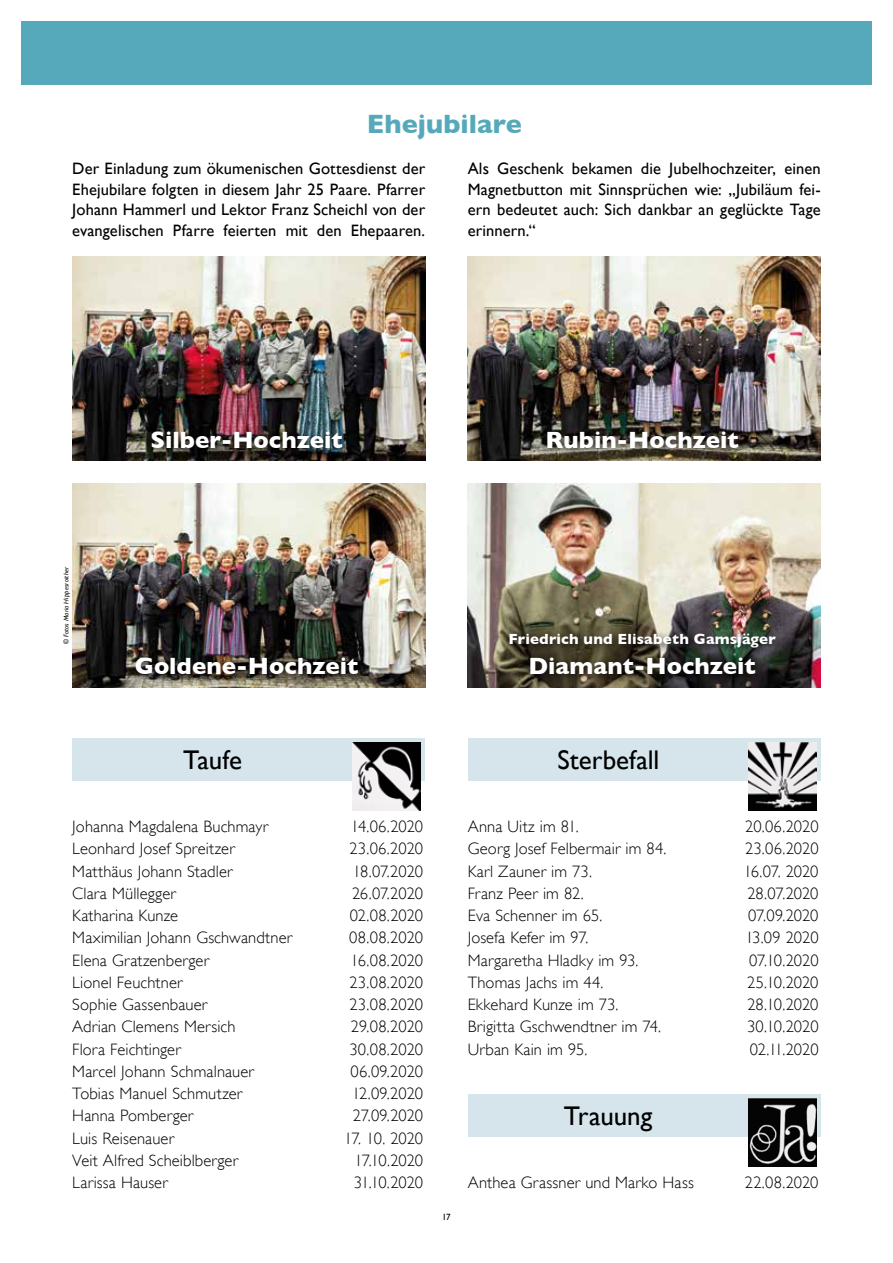
<style>
.page{position:relative;width:893px;height:1263px;background:#fff}
.page>*{position:absolute;margin:0;border:0;box-sizing:border-box;transform-origin:0 0}
.t1{font:27px "Gill Sans";color:#000}
.t2{font:700 27px "Gill Sans";color:#56a9bb}
.t3{font:700 24px "Gill Sans";color:#fff}
.t4{font:300 16.5px "Gill Sans";letter-spacing:.005em;color:#000}
.t5{font:16.5px/20.7px "Gill Sans";letter-spacing:.005em;color:#000;text-align:justify}
.t6{font:700 15px "Gill Sans";letter-spacing:.01em;color:#fff}
.t7{font:9px "Gill Sans";color:#000}
.t8{font:italic 6.75px "Gill Sans";letter-spacing:.025em;color:#000}
</style>
<div class="page">
<img style="left:72px;top:257px;width:353px;height:204px">
<img style="left:72px;top:484px;width:353px;height:204px">
<img style="left:468px;top:257px;width:353px;height:204px">
<img style="left:468px;top:484px;width:353px;height:204px">
<div style="left:146px;top:426px;width:206px;height:32px;background:#000;opacity:.75"></div>
<div style="left:130px;top:652px;width:237px;height:33px;background:#000;opacity:.75"></div>
<div style="left:542px;top:426px;width:206px;height:32px;background:#000;opacity:.75"></div>
<div style="left:525px;top:652px;width:240px;height:33px;background:#000;opacity:.75"></div>
<div style="left:504px;top:628px;width:281px;height:29px;background:#000;opacity:.75"></div>
<div style="left:72px;top:738px;width:353px;height:42px;background:#d5e5eb"></div>
<img style="left:353px;top:742px;width:68px;height:68px">
<div style="left:468px;top:738px;width:353px;height:42px;background:#d5e5eb"></div>
<img style="left:748px;top:742px;width:68px;height:68px">
<div style="left:468px;top:1094px;width:353px;height:42px;background:#d5e5eb"></div>
<img style="left:748px;top:1098px;width:68px;height:68px">
<div style="left:21px;top:21px;width:851px;height:64px;background:#56a9bb"></div>
<h1 class="t2" style="left:367px;top:103px;width:157px">Ehejubilare</h1>
<p class="t5" style="left:72px;top:158px;width:354px">Der Einladung zum ökumenischen Gottesdienst der Ehejubilare folgten in diesem Jahr 25 Paare. Pfarrer Johann Hammerl und Lektor Franz Scheichl von der evangelischen Pfarre feierten mit den Ehepaaren.</p>
<p class="t5" style="left:468px;top:158px;width:354px">Als Geschenk bekamen die Jubelhochzeiter, einen Magnetbutton mit Sinnsprüchen wie: „Jubiläum fei&shy;ern bedeutet auch: Sich dankbar an geglückte Tage erinnern.“</p>
<h2 class="t3" style="left:150px;top:421px;width:194px">Silber-Hochzeit</h2>
<h2 class="t3" style="left:545px;top:421px;width:195px">Rubin-Hochzeit</h2>
<p class="t8" style="left:62px;top:644px;width:79px;rotate:-90deg">© Fotos Maria Hippesroither</p>
<h2 class="t3" style="left:135px;top:647px;width:225px">Goldene-Hochzeit</h2>
<p class="t6" style="left:508px;top:627px;width:269px">Friedrich und Elisabeth Gamsjäger</p>
<h2 class="t3" style="left:528px;top:647px;width:229px">Diamant-Hochzeit</h2>
<h1 class="t1" style="left:183px;top:744px;width:60px">Taufe</h1>
<p class="t4" style="left:72px;top:817px;width:197px">Johanna Magdalena Buchmayr</p>
<p class="t4" style="left:351px;top:817px;width:74px">14.06.2020</p>
<p class="t4" style="left:72px;top:839px;width:164px">Leonhard Josef Spreitzer</p>
<p class="t4" style="left:350px;top:839px;width:75px">23.06.2020</p>
<p class="t4" style="left:72px;top:861px;width:162px">Matthäus Johann Stadler</p>
<p class="t4" style="left:353px;top:861px;width:72px">18.07.2020</p>
<p class="t4" style="left:72px;top:884px;width:105px">Clara Müllegger</p>
<p class="t4" style="left:352px;top:884px;width:73px">26.07.2020</p>
<p class="t4" style="left:72px;top:906px;width:107px">Katharina Kunze</p>
<p class="t4" style="left:350px;top:906px;width:75px">02.08.2020</p>
<p class="t4" style="left:72px;top:928px;width:222px">Maximilian Johann Gschwandtner</p>
<p class="t4" style="left:349px;top:928px;width:75px">08.08.2020</p>
<p class="t4" style="left:72px;top:950px;width:138px">Elena Gratzenberger</p>
<p class="t4" style="left:350px;top:950px;width:74px">16.08.2020</p>
<p class="t4" style="left:72px;top:973px;width:112px">Lionel Feuchtner</p>
<p class="t4" style="left:350px;top:973px;width:75px">23.08.2020</p>
<p class="t4" style="left:72px;top:995px;width:137px">Sophie Gassenbauer</p>
<p class="t4" style="left:350px;top:995px;width:75px">23.08.2020</p>
<p class="t4" style="left:72px;top:1017px;width:165px">Adrian Clemens Mersich</p>
<p class="t4" style="left:351px;top:1017px;width:74px">29.08.2020</p>
<p class="t4" style="left:72px;top:1039px;width:110px">Flora Feichtinger</p>
<p class="t4" style="left:349px;top:1039px;width:75px">30.08.2020</p>
<p class="t4" style="left:72px;top:1062px;width:183px">Marcel Johann Schmalnauer</p>
<p class="t4" style="left:351px;top:1062px;width:74px">06.09.2020</p>
<p class="t4" style="left:72px;top:1084px;width:172px">Tobias Manuel Schmutzer</p>
<p class="t4" style="left:352px;top:1084px;width:72px">12.09.2020</p>
<p class="t4" style="left:72px;top:1106px;width:123px">Hanna Pomberger</p>
<p class="t4" style="left:353px;top:1106px;width:72px">27.09.2020</p>
<p class="t4" style="left:72px;top:1128px;width:103px">Luis Reisenauer</p>
<p class="t4" style="left:344px;top:1128px;width:80px">17. 10. 2020</p>
<p class="t4" style="left:72px;top:1151px;width:167px">Veit Alfred Scheiblberger</p>
<p class="t4" style="left:355px;top:1151px;width:70px">17.10.2020</p>
<p class="t4" style="left:72px;top:1173px;width:97px">Larissa Hauser</p>
<p class="t4" style="left:354px;top:1173px;width:71px">31.10.2020</p>
<h1 class="t1" style="left:557px;top:744px;width:104px">Sterbefall</h1>
<p class="t4" style="left:468px;top:817px;width:112px">Anna Uitz im 81.</p>
<p class="t4" style="left:745px;top:817px;width:75px">20.06.2020</p>
<p class="t4" style="left:468px;top:839px;width:200px">Georg Josef Felbermair im 84.</p>
<p class="t4" style="left:745px;top:839px;width:75px">23.06.2020</p>
<p class="t4" style="left:468px;top:861px;width:126px">Karl Zauner im 73.</p>
<p class="t4" style="left:744px;top:861px;width:76px">16.07. 2020</p>
<p class="t4" style="left:468px;top:884px;width:117px">Franz Peer im 82.</p>
<p class="t4" style="left:747px;top:884px;width:73px">28.07.2020</p>
<p class="t4" style="left:468px;top:906px;width:136px">Eva Schenner im 65.</p>
<p class="t4" style="left:748px;top:906px;width:72px">07.09.2020</p>
<p class="t4" style="left:468px;top:928px;width:122px">Josefa Kefer im 97.</p>
<p class="t4" style="left:745px;top:928px;width:75px">13.09 2020</p>
<p class="t4" style="left:468px;top:950px;width:172px">Margaretha Hladky im 93.</p>
<p class="t4" style="left:749px;top:950px;width:71px">07.10.2020</p>
<p class="t4" style="left:468px;top:973px;width:137px">Thomas Jachs im 44.</p>
<p class="t4" style="left:747px;top:973px;width:73px">25.10.2020</p>
<p class="t4" style="left:468px;top:995px;width:152px">Ekkehard Kunze im 73.</p>
<p class="t4" style="left:747px;top:995px;width:73px">28.10.2020</p>
<p class="t4" style="left:468px;top:1017px;width:195px">Brigitta Gschwendtner im 74.</p>
<p class="t4" style="left:747px;top:1017px;width:73px">30.10.2020</p>
<p class="t4" style="left:468px;top:1039px;width:121px">Urban Kain im 95.</p>
<p class="t4" style="left:750px;top:1039px;width:70px">02.11.2020</p>
<h1 class="t1" style="left:564px;top:1100px;width:90px">Trauung</h1>
<p class="t7" style="left:442px;top:1211px;width:10px">17</p>
<p class="t4" style="left:468px;top:1173px;width:228px">Anthea Grassner und Marko Hass</p>
<p class="t4" style="left:745px;top:1173px;width:75px">22.08.2020</p>
</div>
